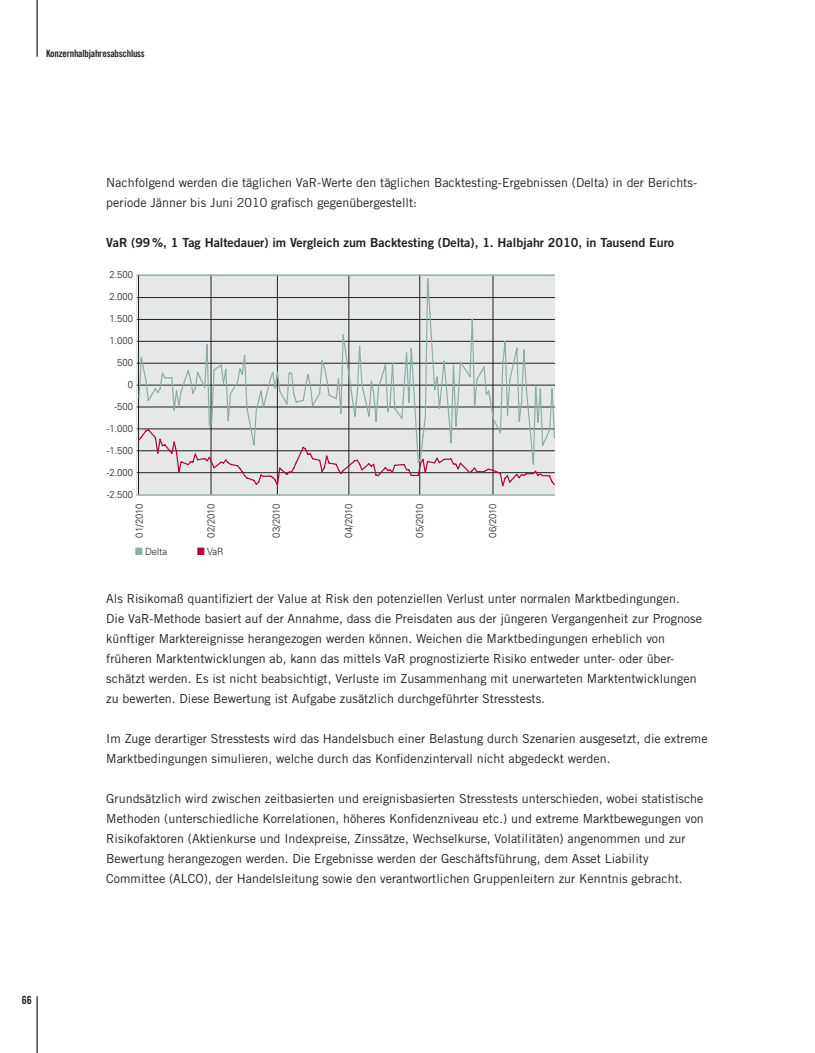
<style>
.page{position:relative;width:815px;height:1053px;background:#fff}
.page>*{position:absolute;margin:0;border:0;box-sizing:border-box;transform-origin:0 0}
.t1{font:12.5px/20px "Trade Gothic LT";color:#231f20}
.t2{font:12.5px "Trade Gothic LT Bold Two";color:#231f20}
.t3{font:11.25px "Trade Gothic LT Bold Cond Twenty";color:#231f20}
.t4{font:300 10px/22px "Univers";color:#231f20;text-align:right;scale:.95 1}
.t5{font:10px "Trade Gothic Bold Cond Twenty";letter-spacing:-.02em;color:#231f20}
.s1{color:#8baea1}
.s2{color:#b30437}
</style>
<div class="page">
<hr style="left:36px;top:996px;width:2px;height:56px;background:#231f20">
<hr style="left:36px;top:0;width:2px;height:57px;background:#231f20">
<div style="left:137px;top:274px;width:418px;height:221px;background:#e6e7e9"></div>
<hr style="left:138px;top:275px;width:1px;height:220px;background:#231f20">
<hr style="left:277px;top:274px;width:1px;height:220px;background:#231f20">
<hr style="left:211px;top:274px;width:1px;height:220px;background:#231f20">
<hr style="left:420px;top:274px;width:1px;height:220px;background:#231f20">
<hr style="left:349px;top:275px;width:1px;height:220px;background:#231f20">
<hr style="left:493px;top:274px;width:1px;height:220px;background:#231f20">
<hr style="left:137px;top:494px;width:418px;height:1px;background:#8baea1">
<hr style="left:137px;top:274px;width:418px;height:2px;background:#8baea1">
<hr style="left:137px;top:407px;width:418px;height:1px;background:#231f20">
<hr style="left:137px;top:385px;width:418px;height:1px;background:#231f20">
<hr style="left:137px;top:363px;width:418px;height:1px;background:#231f20">
<hr style="left:137px;top:341px;width:418px;height:1px;background:#231f20">
<hr style="left:137px;top:297px;width:418px;height:1px;background:#231f20">
<hr style="left:137px;top:319px;width:418px;height:1px;background:#231f20">
<svg style="left:138px;top:277px;width:417px;height:151px"></svg>
<svg style="left:137px;top:428px;width:418px;height:59px"></svg>
<p class="t5" style="left:46px;top:47px;width:100px">Konzernhalbjahresabschluss</p>
<p class="t3" style="left:22px;top:993px;width:11px">66</p>
<p class="t1" style="left:106px;top:173px;width:592px">Nachfolgend werden die täglichen VaR-Werte den täglichen Backtesting-Ergebnissen (Delta) in der Berichts&shy;periode Jänner bis Juni 2010 grafisch gegenübergestellt:</p>
<p class="t2" style="left:106px;top:235px;width:569px">VaR (99%, 1 Tag Haltedauer) im Vergleich zum Backtesting (Delta), 1. Halbjahr 2010, in Tausend Euro</p>
<p class="t4" style="left:107px;top:263px;width:29px">2.500<br>2.000<br>1.500<br>1.000<br>500<br>0<br>-500 -1.000 -1.500 -2.000 -2.500</p>
<p class="t4" style="left:128px;top:537px;width:38px;rotate:-90deg">01/2010</p>
<p class="t4" style="left:200px;top:537px;width:38px;rotate:-90deg">02/2010</p>
<p class="t4" style="left:265px;top:537px;width:38px;rotate:-90deg">03/2010</p>
<p class="t4" style="left:337px;top:537px;width:38px;rotate:-90deg">04/2010</p>
<p class="t4" style="left:408px;top:537px;width:38px;rotate:-90deg">05/2010</p>
<p class="t4" style="left:481px;top:537px;width:38px;rotate:-90deg">06/2010</p>
<p class="t4" style="left:135px;top:540px;width:35px"><span class="s1">■</span> Delta</p>
<p class="t4" style="left:197px;top:540px;width:29px"><span class="s2">■</span> VaR</p>
<p class="t1" style="left:106px;top:588px;width:597px">Als Risikomaß quantifiziert der Value at Risk den potenziellen Verlust unter normalen Marktbedingungen.<br>Die VaR-Methode basiert auf der Annahme, dass die Preisdaten aus der jüngeren Vergangenheit zur Prognose künftiger Marktereignisse herangezogen werden können. Weichen die Marktbedingungen erheblich von früheren Marktentwicklungen ab, kann das mittels VaR prognostizierte Risiko entweder unter- oder über&shy;schätzt werden. Es ist nicht beabsichtigt, Verluste im Zusammenhang mit unerwarteten Marktentwicklungen zu bewerten. Diese Bewertung ist Aufgabe zusätzlich durchgeführter Stresstests.</p>
<p class="t1" style="left:106px;top:728px;width:603px">Im Zuge derartiger Stresstests wird das Handelsbuch einer Belastung durch Szenarien ausgesetzt, die extreme<br>Marktbedingungen simulieren, welche durch das Konfidenzintervall nicht abgedeckt werden.</p>
<p class="t1" style="left:106px;top:788px;width:599px">Grundsätzlich wird zwischen zeitbasierten und ereignisbasierten Stresstests unterschieden, wobei statistische Methoden (unterschiedliche Korrelationen, höheres Konfidenzniveau etc.) und extreme Marktbewegungen von Risikofaktoren (Aktienkurse und Indexpreise, Zinssätze, Wechselkurse, Volatilitäten) angenommen und zur Bewertung herangezogen werden. Die Ergebnisse werden der Geschäftsführung, dem Asset Liability Committee (ALCO), der Handelsleitung sowie den verantwortlichen Gruppenleitern zur Kenntnis gebracht.</p>
</div>
